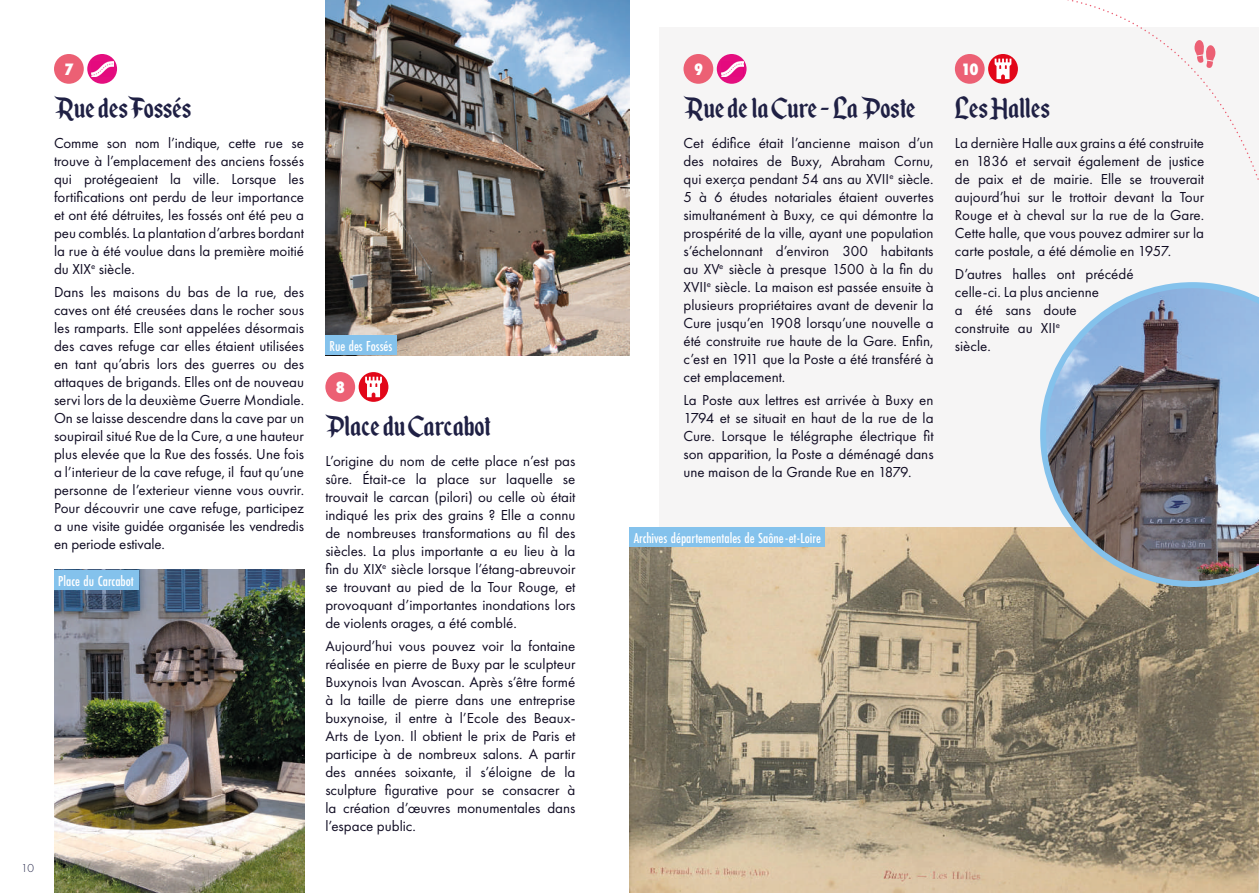
<style>
.page{position:relative;width:1259px;height:893px;background:#fff}
.page>*{position:absolute;margin:0;border:0;box-sizing:border-box;transform-origin:0 0}
.t1{font:34.5px "Enchanted Land";color:#1f2044}
.t2{font:800 condensed 15.15px "Futura";color:#fff}
.t3{font:15px/18px "Futura PT";color:#0f0b22;text-align:justify}
.t4{font:500 15px "Futura PT Cond";color:#fff}
.t5{font:300 12px "Futura PT";color:#1f2044}
</style>
<div class="page">
<div style="left:659px;top:27px;width:600px;height:830px;background:#f6f5f5"></div>
<div style="left:54px;top:54px;width:30px;height:30px;background:#ec6074;border-radius:50%"></div>
<div style="left:87px;top:54px;width:30px;height:30px;background:#e40e7f;border-radius:50%"></div>
<img style="left:92px;top:62px;width:22px;height:15px">
<div style="left:325px;top:372px;width:30px;height:30px;background:#ec6074;border-radius:50%"></div>
<svg style="left:359px;top:372px;width:29px;height:30px"></svg>
<svg style="left:365px;top:377px;width:17px;height:20px"></svg>
<div style="left:683px;top:54px;width:30px;height:30px;background:#ec6074;border-radius:50%"></div>
<div style="left:717px;top:54px;width:29px;height:30px;background:#e40e7f;border-radius:50%"></div>
<img style="left:721px;top:62px;width:22px;height:15px">
<div style="left:955px;top:54px;width:29px;height:30px;background:#ec6074;border-radius:50%"></div>
<img style="left:629px;top:527px;width:630px;height:366px">
<img style="left:325px;top:0;width:304px;height:355px">
<div style="left:325px;top:335px;width:72px;height:20px;background:#84c2ec"></div>
<img style="left:54px;top:570px;width:250px;height:323px">
<div style="left:54px;top:570px;width:84px;height:20px;background:#84c2ec"></div>
<svg style="left:1040px;top:335px;width:219px;height:252px;background:#858891"></svg>
<div style="left:629px;top:527px;width:196px;height:20px;background:#84c2ec"></div>
<svg style="left:989px;top:0;width:270px;height:335px"></svg>
<svg style="left:1193px;top:39px;width:23px;height:30px"></svg>
<p class="t2" style="left:65px;top:59px;width:11px">7</p>
<h1 class="t1" style="left:54px;top:88px;width:139px">Rue des Fossés</h1>
<p class="t3" style="left:54px;top:134px;width:252px">Comme son nom l’indique, cette rue se trouve à l’emplacement des anciens fossés qui protégeaient la ville. Lorsque les fortifications ont perdu de leur importance et ont été détruites, les fossés ont été peu a peu comblés. La plantation d’arbres bordant la rue à été voulue dans la première moitié du XIX<sup>e</sup> siècle.</p>
<p class="t3" style="left:54px;top:282px;width:252px">Dans les maisons du bas de la rue, des caves ont été creusées dans le rocher sous les ramparts. Elle sont appelées désormais des caves refuge car elles étaient utilisées en tant qu’abris lors des guerres ou des attaques de brigands. Elles ont de nouveau servi lors de la deuxième Guerre Mondiale.<br>On se laisse descendre dans la cave par un soupirail situé Rue de la Cure, a une hauteur plus elevée que la Rue des fossés. Une fois a l’interieur de la cave refuge, il faut qu’une personne de l’exterieur vienne vous ouvrir.<br>Pour découvrir une cave refuge, participez a une visite guidée organisée les vendredis en periode estivale.</p>
<p class="t4" style="left:58px;top:572px;width:77px">Place du Carcabot</p>
<p class="t5" style="left:21px;top:861px;width:14px">10</p>
<p class="t2" style="left:694px;top:59px;width:11px">9</p>
<h1 class="t1" style="left:683px;top:88px;width:234px">Rue de la Cure - La Poste</h1>
<p class="t3" style="left:683px;top:134px;width:252px">Cet édifice était l’ancienne maison d’un des notaires de Buxy, Abraham Cornu, qui exerça pendant 54 ans au XVII<sup>e</sup> siècle.<br>5 à 6 études notariales étaient ouvertes simultanément à Buxy, ce qui démontre la prospérité de la ville, ayant une population s’échelonnant d’environ 300 habitants au XV<sup>e</sup> siècle à presque 1500 à la fin du XVII<sup>e</sup> siècle. La maison est passée ensuite à plusieurs propriétaires avant de devenir la Cure jusqu’en 1908 lorsqu’une nouvelle a été construite rue haute de la Gare. Enfin, c’est en 1911 que la Poste a été transféré à cet emplacement.</p>
<p class="t3" style="left:683px;top:390px;width:252px">La Poste aux lettres est arrivée à Buxy en 1794 et se situait en haut de la rue de la Cure. Lorsque le télégraphe électrique fit son apparition, la Poste a déménagé dans une maison de la Grande Rue en 1879.</p>
<p class="t2" style="left:961px;top:59px;width:19px">10</p>
<h1 class="t1" style="left:955px;top:88px;width:97px">Les Halles</h1>
<p class="t3" style="left:955px;top:134px;width:251px">La dernière Halle aux grains a été construite en 1836 et servait également de justice de paix et de mairie. Elle se trouverait aujourd’hui sur le trottoir devant la Tour Rouge et à cheval sur la rue de la Gare.<br>Cette halle, que vous pouvez admirer sur la carte postale, a été démolie en 1957.</p>
<p class="t3" style="left:955px;top:264px;width:180px;text-align:left">D’autres halles ont précédé celle-ci. La plus ancienne<br>a été sans doute construite au XII<sup>e</sup></p>
<p class="t4" style="left:330px;top:337px;width:64px">Rue des Fossés</p>
<p class="t3" style="left:955px;top:336px;width:37px">siècle.</p>
<p class="t2" style="left:336px;top:377px;width:11px">8</p>
<h1 class="t1" style="left:325px;top:406px;width:167px">Place du Carcabot</h1>
<p class="t3" style="left:325px;top:452px;width:252px">L’origine du nom de cette place n’est pas sûre. Était-ce la place sur laquelle se trouvait le carcan (pilori) ou celle où était indiqué les prix des grains ? Elle a connu de nombreuses transformations au fil des siècles. La plus importante a eu lieu à la fin du XIX<sup>e</sup> siècle lorsque l’étang-abreuvoir se trouvant au pied de la Tour Rouge, et provoquant d’importantes inondations lors de violents orages, a été comblé.</p>
<p class="t3" style="left:325px;top:636px;width:252px">Aujourd’hui vous pouvez voir la fontaine réalisée en pierre de Buxy par le sculpteur Buxynois Ivan Avoscan. Après s’être formé à la taille de pierre dans une entreprise buxynoise, il entre à l’Ecole des Beaux-Arts de Lyon. Il obtient le prix de Paris et participe à de nombreux salons. A partir des années soixante, il s’éloigne de la sculpture figurative pour se consacrer à la création d’œuvres monumentales dans l’espace public.</p>
<p class="t4" style="left:634px;top:529px;width:189px">Archives départementales de Saône-et-Loire</p>
</div>
